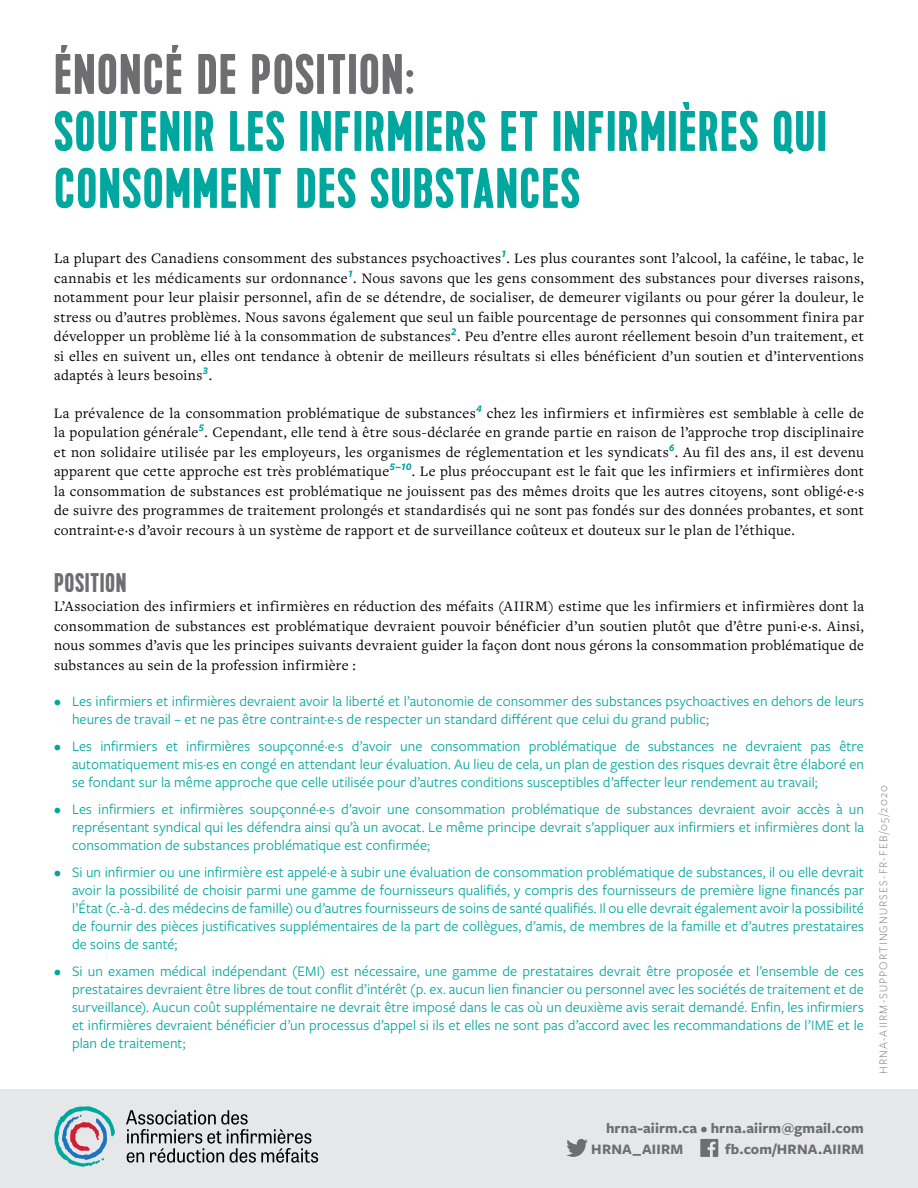
<style>
.page{position:relative;width:918px;height:1188px;background:#fff}
.page>*{position:absolute;margin:0;border:0;box-sizing:border-box;transform-origin:0 0}
.t1{font:700 57px/57px "Kapra";letter-spacing:.02em;color:#00a79e}
.t2{font:700 57px "Kapra";letter-spacing:.02em;color:#6e6e70}
.t3{font:700 27px "Kapra";letter-spacing:.02em;color:#6e6e70}
.t4{font:15px/18px "Freight Sans Pro";letter-spacing:.005em;color:#00a79e;text-align:justify}
.t5{font:15px/19.5px "Freight Text Pro";letter-spacing:.02em;color:#000;text-align:justify}
.t6{font:700 15px/21px "Freight Sans Pro";letter-spacing:.01em;color:#6e6e70}
.t7{font:300 12px "Freight Sans Pro";letter-spacing:.1em;color:#6e6e70}
</style>
<div class="page">
<div style="left:0;top:1089px;width:918px;height:99px;background:#e6e7e8"></div>
<svg style="left:55px;top:1106px;width:60px;height:61px"></svg>
<svg style="left:126px;top:1110px;width:192px;height:53px"></svg>
<svg style="left:567px;top:1139px;width:21px;height:18px"></svg>
<svg style="left:700px;top:1139px;width:18px;height:18px"></svg>
<h1 class="t2" style="left:54px;top:41px;width:361px">ÉNONCÉ DE POSITION:</h1>
<h1 class="t1" style="left:54px;top:104px;width:774px">SOUTENIR LES INFIRMIERS ET INFIRMIÈRES QUI<br>CONSOMMENT DES SUBSTANCES</h1>
<p class="t5" style="left:54px;top:248px;width:812px">La plupart des Canadiens consomment des substances psychoactives<sup>1</sup>. Les plus courantes sont l’alcool, la caféine, le tabac, le cannabis et les médicaments sur ordonnance<sup>1</sup>. Nous savons que les gens consomment des substances pour diverses raisons, notamment pour leur plaisir personnel, afin de se détendre, de socialiser, de demeurer vigilants ou pour gérer la douleur, le stress ou d’autres problèmes. Nous savons également que seul un faible pourcentage de personnes qui consomment finira par développer un problème lié à la consommation de substances<sup>2</sup>. Peu d’entre elles auront réellement besoin d’un traitement, et si elles en suivent un, elles ont tendance à obtenir de meilleurs résultats si elles bénéficient d’un soutien et d’interventions adaptés à leurs besoins<sup>3</sup>.</p>
<p class="t5" style="left:54px;top:403px;width:812px">La prévalence de la consommation problématique de substances<sup>4</sup> chez les infirmiers et infirmières est semblable à celle de la population générale<sup>5</sup>. Cependant, elle tend à être sous-déclarée en grande partie en raison de l’approche trop disciplinaire et non solidaire utilisée par les employeurs, les organismes de réglementation et les syndicats<sup>6</sup>. Au fil des ans, il est devenu apparent que cette approche est très problématique<sup>5–10</sup>. Le plus préoccupant est le fait que les infirmiers et infirmières dont la consommation de substances est problématique ne jouissent pas des mêmes droits que les autres citoyens, sont obligé·e·s de suivre des programmes de traitement prolongés et standardisés qui ne sont pas fondés sur des données probantes, et sont contraint·e·s d’avoir recours à un système de rapport et de surveillance coûteux et douteux sur le plan de l’éthique.</p>
<h2 class="t3" style="left:54px;top:567px;width:74px">POSITION</h2>
<p class="t5" style="left:54px;top:596px;width:812px">L’Association des infirmiers et infirmières en réduction des méfaits (AIIRM) estime que les infirmiers et infirmières dont la consommation de substances est problématique devraient pouvoir bénéficier d’un soutien plutôt que d’être puni·e·s. Ainsi, nous sommes d’avis que les principes suivants devraient guider la façon dont nous gérons la consommation problématique de substances au sein de la profession infirmière :</p>
<p class="t4" style="left:72px;top:691px;width:794px;text-indent:-18px">• Les infirmiers et infirmières devraient avoir la liberté et l’autonomie de consommer des substances psychoactives en dehors de leurs heures de travail – et ne pas être contraint·e·s de respecter un standard différent que celui du grand public;</p>
<p class="t4" style="left:72px;top:736px;width:794px;text-indent:-18px">• Les infirmiers et infirmières soupçonné·e·s d’avoir une consommation problématique de substances ne devraient pas être automatiquement mis·es en congé en attendant leur évaluation. Au lieu de cela, un plan de gestion des risques devrait être élaboré en se fondant sur la même approche que celle utilisée pour d’autres conditions susceptibles d’affecter leur rendement au travail;</p>
<p class="t4" style="left:72px;top:799px;width:794px;text-indent:-18px">• Les infirmiers et infirmières soupçonné·e·s d’avoir une consommation problématique de substances devraient avoir accès à un représentant syndical qui les défendra ainsi qu’à un avocat. Le même principe devrait s’appliquer aux infirmiers et infirmières dont la consommation de substances problématique est confirmée;</p>
<p class="t4" style="left:72px;top:862px;width:794px;text-indent:-18px">• Si un infirmier ou une infirmière est appelé·e à subir une évaluation de consommation problématique de substances, il ou elle devrait avoir la possibilité de choisir parmi une gamme de fournisseurs qualifiés, y compris des fournisseurs de première ligne financés par l’État (c.-à-d. des médecins de famille) ou d’autres fournisseurs de soins de santé qualifiés. Il ou elle devrait également avoir la possibilité de fournir des pièces justificatives supplémentaires de la part de collègues, d’amis, de membres de la famille et d’autres prestataires de soins de santé;</p>
<p class="t4" style="left:72px;top:961px;width:794px;text-indent:-18px">• Si un examen médical indépendant (EMI) est nécessaire, une gamme de prestataires devrait être proposée et l’ensemble de ces prestataires devraient être libres de tout conflit d’intérêt (p. ex. aucun lien financier ou personnel avec les sociétés de traitement et de surveillance). Aucun coût supplémentaire ne devrait être imposé dans le cas où un deuxième avis serait demandé. Enfin, les infirmiers et infirmières devraient bénéficier d’un processus d’appel si ils et elles ne sont pas d’accord avec les recommandations de l’IME et le plan de traitement;</p>
<p class="t7" style="left:875px;top:1074px;width:291px;rotate:-90deg">HRNA-AIIRM-SUPPORTINGNURSES-FR-FEB/05/2020</p>
<p class="t6" style="left:591px;top:1117px;width:274px;text-indent:15px">hrna-aiirm.ca • hrna.aiirm@gmail.com<br>HRNA_AIIRM</p>
<p class="t6" style="left:725px;top:1138px;width:140px">fb.com/HRNA.AIIRM</p>
</div>
